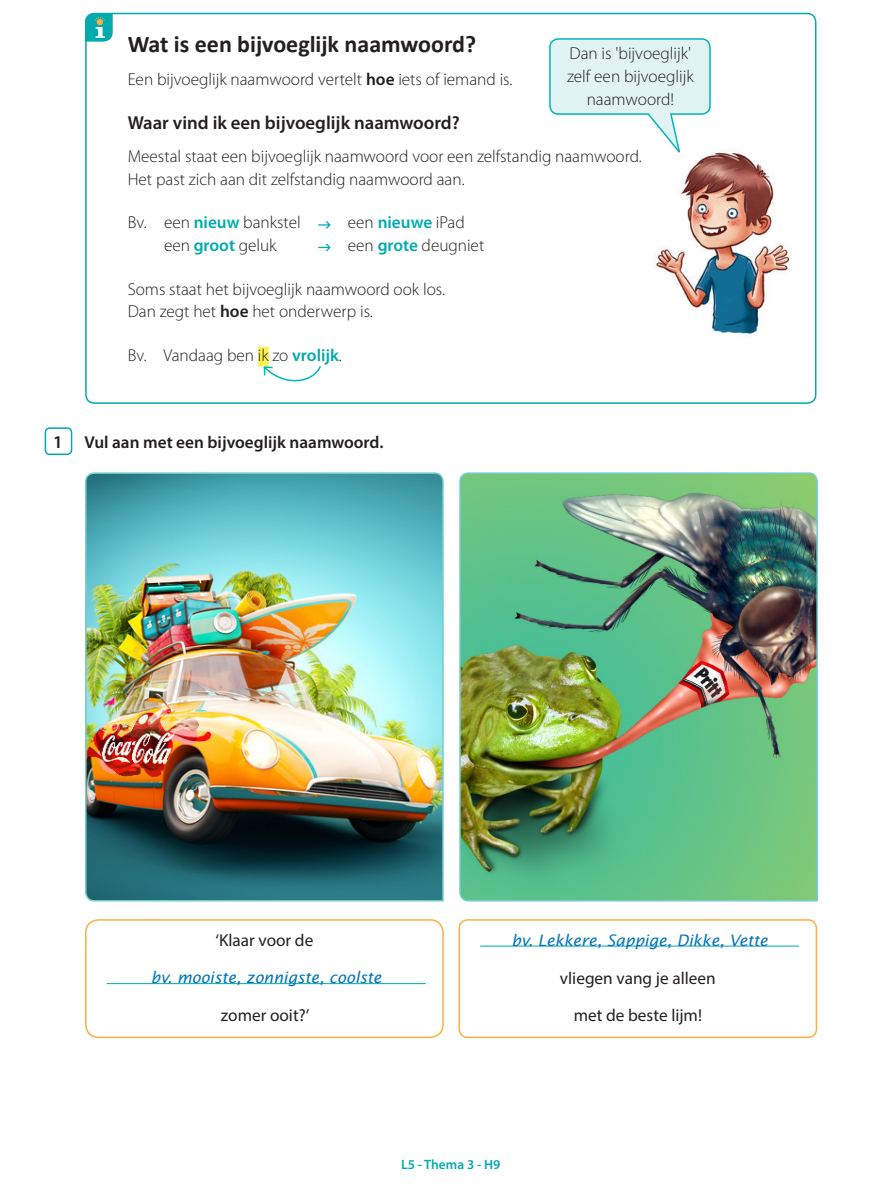
<style>
.page{position:relative;width:893px;height:1200px;background:#fff}
.page>*{position:absolute;margin:0;border:0;box-sizing:border-box;transform-origin:0 0}
.Spellingweter_Titel{font:700 24px "Calibri";color:#231f20}
.Tussentitel{font:600 18.75px "Myriad Pro";color:#231f20}
.Opdrachtnummer{font:600 18px "Myriad Pro";color:#231f20}
.Body_11_5{font:300 17.25px/22.5px "Myriad Pro";color:#231f20;text-align:center}
.Body_W_11_5{font:300 17.25px "Myriad Pro";color:#231f20}
.Body_schrijven_25pt{font:17.25px/37.5px "Myriad Pro";color:#231f20;text-align:center}
.Opdracht{font:600 17.25px "Myriad Pro";color:#231f20}
.Oplossingen_center{font:italic 15.75px "Lucida Sans Std";color:#0072bc}
.t1{font:600 13.5px "Myriad Pro";color:#00aaad}
.s1{font-weight:600}
.s2{font-weight:600;color:#00aaad}
</style>
<div class="page">
<svg style="left:85px;top:12px;width:28px;height:30px"></svg>
<div style="left:85px;top:13px;width:731px;height:391px;border:2px solid #00aaad;border-radius:9px"></div>
<div style="left:258px;top:347px;width:11px;height:19px;background:#fff34f"></div>
<svg style="left:318px;top:221px;width:13px;height:7px"></svg>
<svg style="left:318px;top:244px;width:13px;height:7px"></svg>
<img style="left:655px;top:152px;width:135px;height:182px">
<svg style="left:549px;top:38px;width:162px;height:120px"></svg>
<svg style="left:262px;top:364px;width:59px;height:18px"></svg>
<img style="left:85px;top:472px;width:359px;height:430px">
<img style="left:459px;top:472px;width:359px;height:430px">
<hr style="left:107px;top:983px;width:319px;height:1px;background:#00aaad">
<div style="left:85px;top:918px;width:359px;height:119px;border:2px solid #fbb03f;border-radius:13px"></div>
<hr style="left:480px;top:945px;width:319px;height:1px;background:#00aaad">
<div style="left:458px;top:918px;width:359px;height:119px;border:2px solid #fbb03f;border-radius:9px"></div>
<div style="left:45px;top:427px;width:27px;height:28px;border:2px solid #00aaad;border-radius:4px"></div>
<p class="Spellingweter_Titel" style="left:128px;top:29px;width:350px">Wat is een bijvoeglijk naamwoord?</p>
<p class="Body_11_5" style="left:128px;top:68px;width:386px">Een bijvoeglijk naamwoord vertelt <span class="s1">hoe</span> iets of iemand is.</p>
<p class="Tussentitel" style="left:128px;top:112px;width:334px">Waar vind ik een bijvoeglijk naamwoord?</p>
<p class="Body_11_5" style="left:128px;top:145px;width:516px">Meestal staat een bijvoeglijk naamwoord voor een zelfstandig naamwoord.</p>
<p class="Body_11_5" style="left:128px;top:168px;width:338px">Het past zich aan dit zelfstandig naamwoord aan.</p>
<p class="Body_W_11_5" style="left:128px;top:213px;width:175px">Bv. een <span class="s2">nieuw</span> bankstel</p>
<p class="Body_W_11_5" style="left:348px;top:213px;width:118px">een <span class="s2">nieuwe</span> iPad</p>
<p class="Body_W_11_5" style="left:164px;top:236px;width:114px">een <span class="s2">groot</span> geluk</p>
<p class="Body_W_11_5" style="left:348px;top:236px;width:138px">een <span class="s2">grote</span> deugniet</p>
<p class="Body_W_11_5" style="left:128px;top:279px;width:319px">Soms staat het bijvoeglijk naamwoord ook los.</p>
<p class="Body_11_5" style="left:128px;top:300px;width:247px">Dan zegt het <span class="s1">hoe</span> het onderwerp is.</p>
<p class="Body_W_11_5" style="left:128px;top:346px;width:216px">Bv. Vandaag ben ik zo <span class="s2">vrolijk</span>.</p>
<p class="Body_11_5" style="left:567px;top:43px;width:128px">Dan is 'bijvoeglijk' zelf een bijvoeglijk naamwoord!</p>
<p class="Opdrachtnummer" style="left:53px;top:432px;width:11px">1</p>
<p class="Opdracht" style="left:84px;top:432px;width:300px">Vul aan met een bijvoeglijk naamwoord.</p>
<p class="Body_schrijven_25pt" style="left:215px;top:921px;width:99px">‘Klaar voor de</p>
<p class="Oplossingen_center" style="left:511px;top:930px;width:258px">bv. Lekkere, Sappige, Dikke, Vette</p>
<p class="Oplossingen_center" style="left:151px;top:968px;width:232px">bv. mooiste, zonnigste, coolste</p>
<p class="Body_schrijven_25pt" style="left:560px;top:958px;width:157px">vliegen vang je alleen met de beste lijm!</p>
<p class="Body_schrijven_25pt" style="left:221px;top:996px;width:90px">zomer ooit?’</p>
<p class="t1" style="left:401px;top:1156px;width:101px">L5 - Thema 3 - H9</p>
</div>
